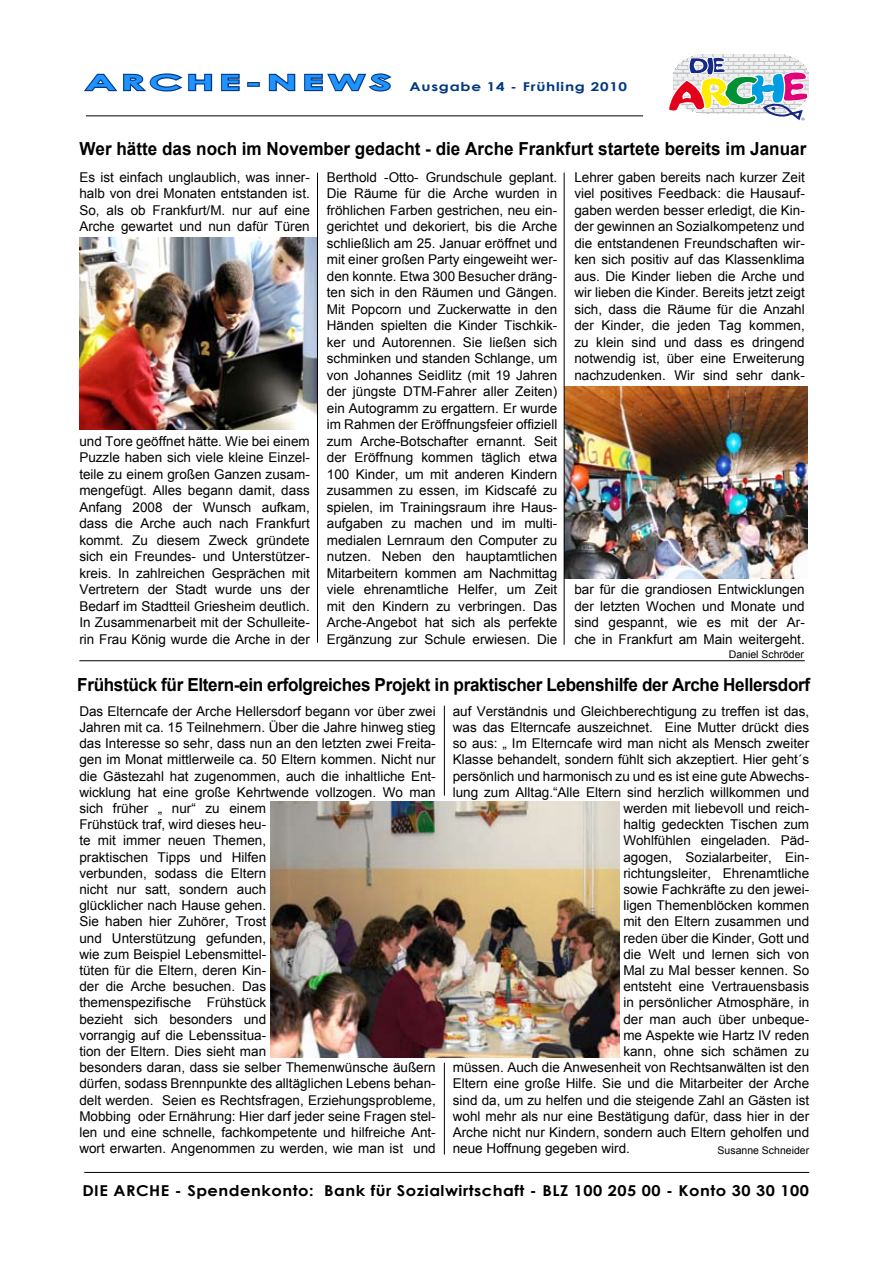
<style>
.page{position:relative;width:893px;height:1263px;background:#fff}
.page>*{position:absolute;margin:0;border:0;box-sizing:border-box;transform-origin:0 0}
.t1{font:700 18px "Arial";letter-spacing:-.02em;color:#000;scale:.95 1}
.t2{font:700 18px "Arial";color:#000;scale:.95 1}
.t3{font:700 15px "Century Gothic";letter-spacing:.03em;color:#000;scale:1.09 1}
.t4{font:13.5px/16.5px "Arial";color:#000;text-align:justify}
.t5{font:700 12.15px "Century Gothic";letter-spacing:.05em;color:#003882;scale:1.25 1}
.t6{font:10.5px "Arial";color:#000}
.s1{font-size:21px;color:#2093ff}
</style>
<div class="page">
<hr style="left:84px;top:1172px;width:725px;height:1px;background:#000">
<hr style="left:86px;top:116px;width:557px;height:1px;background:#000">
<svg style="left:84px;top:73px;width:129px;height:19px"></svg>
<svg style="left:221px;top:73px;width:19px;height:19px"></svg>
<div style="left:247px;top:82px;width:13px;height:5px;border:2px solid #003882"></div>
<svg style="left:268px;top:73px;width:28px;height:19px"></svg>
<svg style="left:304px;top:73px;width:88px;height:19px"></svg>
<img style="left:694px;top:56px;width:94px;height:1px">
<img style="left:700px;top:54px;width:82px;height:2px">
<img style="left:704px;top:54px;width:74px;height:1px">
<svg style="left:669px;top:57px;width:140px;height:63px"></svg>
<img style="left:79px;top:238px;width:238px;height:191px">
<img style="left:565px;top:387px;width:243px;height:191px">
<hr style="left:79px;top:660px;width:726px;height:1px;background:#000">
<img style="left:270px;top:802px;width:349px;height:255px">
<hr style="left:444px;top:706px;width:1px;height:90px;background:#000">
<hr style="left:444px;top:1063px;width:1px;height:91px;background:#000">
<hr style="left:317px;top:173px;width:1px;height:470px;background:#000">
<hr style="left:564px;top:173px;width:1px;height:472px;background:#000">
<p class="t5" style="left:85px;top:77px;width:435px"><span class="s1">ARCHE-NEWS</span> Ausgabe 14 - Frühling 2010</p>
<h1 class="t2" style="left:79px;top:137px;width:767px">Wer hätte das noch im November gedacht - die Arche Frankfurt startete bereits im Januar</h1>
<p class="t4" style="left:79px;top:169px;width:232px">Es ist einfach unglaublich, was inner&shy;halb von drei Monaten entstanden ist.<br>So, als ob Frankfurt/M. nur auf eine Arche gewartet und nun dafür Türen</p>
<p class="t4" style="left:79px;top:433px;width:232px">und Tore geöffnet hätte. Wie bei einem Puzzle haben sich viele kleine Einzel&shy;teile zu einem großen Ganzen zusam&shy;mengefügt. Alles begann damit, dass Anfang 2008 der Wunsch aufkam, dass die Arche auch nach Frankfurt kommt. Zu diesem Zweck gründete sich ein Freundes- und Unterstützer&shy;kreis. In zahlreichen Gesprächen mit Vertretern der Stadt wurde uns der Bedarf im Stadtteil Griesheim deutlich.<br>In Zusammenarbeit mit der Schulleite&shy;rin Frau König wurde die Arche in der</p>
<p class="t4" style="left:327px;top:169px;width:232px">Berthold -Otto- Grundschule geplant.<br>Die Räume für die Arche wurden in fröhlichen Farben gestrichen, neu ein&shy;gerichtet und dekoriert, bis die Arche schließlich am 25. Januar eröffnet und mit einer großen Party eingeweiht wer&shy;den konnte. Etwa 300 Besucher dräng&shy;ten sich in den Räumen und Gängen.<br>Mit Popcorn und Zuckerwatte in den Händen spielten die Kinder Tischkic&shy;ker und Autorennen. Sie ließen sich schminken und standen Schlange, um von Johannes Seidlitz (mit 19 Jahren der jüngste DTM-Fahrer aller Zeiten) ein Autogramm zu ergattern. Er wurde im Rahmen der Eröffnungsfeier offiziell zum Arche-Botschafter ernannt. Seit der Eröffnung kommen täglich etwa 100 Kinder, um mit anderen Kindern zusammen zu essen, im Kidscafé zu spielen, im Trainingsraum ihre Haus&shy;aufgaben zu machen und im multi&shy;medialen Lernraum den Computer zu nutzen. Neben den hauptamtlichen Mitarbeitern kommen am Nachmittag viele ehrenamtliche Helfer, um Zeit mit den Kindern zu verbringen. Das Arche-Angebot hat sich als perfekte Ergänzung zur Schule erwiesen. Die</p>
<p class="t4" style="left:574px;top:169px;width:232px">Lehrer gaben bereits nach kurzer Zeit viel positives Feedback: die Hausauf&shy;gaben werden besser erledigt, die Kin&shy;der gewinnen an Sozialkompetenz und die entstandenen Freundschaften wir&shy;ken sich positiv auf das Klassenklima aus. Die Kinder lieben die Arche und wir lieben die Kinder. Bereits jetzt zeigt sich, dass die Räume für die Anzahl der Kinder, die jeden Tag kommen, zu klein sind und dass es dringend notwendig ist, über eine Erweiterung nachzudenken. Wir sind sehr dank-</p>
<p class="t4" style="left:574px;top:581px;width:232px">bar für die grandiosen Entwicklungen der letzten Wochen und Monate und sind gespannt, wie es mit der Ar&shy;che in Frankfurt am Main weitergeht.</p>
<p class="t6" style="left:729px;top:647px;width:77px">Daniel Schröder</p>
<h1 class="t1" style="left:77px;top:672px;width:773px">Frühstück für Eltern-ein erfolgreiches Projekt in praktischer Lebenshilfe der Arche Hellersdorf</h1>
<p class="t4" style="left:79px;top:703px;width:358px;text-align:left">Das Elterncafe der Arche Hellersdorf begann vor über zwei Jahren mit ca. 15 Teilnehmern. Über die Jahre hinweg stieg das Interesse so sehr, dass nun an den letzten zwei Freita&shy;gen im Monat mittlerweile ca. 50 Eltern kommen. Nicht nur die Gästezahl hat zugenommen, auch die inhaltliche Ent&shy;wicklung hat eine große Kehrtwende vollzogen. Wo man sich früher „ nur“ zu einem<br>Frühstück traf, wird dieses heu-<br>te mit immer neuen Themen,<br>praktischen Tipps und Hilfen<br>verbunden, sodass die Eltern<br>nicht nur satt, sondern auch<br>glücklicher nach Hause gehen.<br>Sie haben hier Zuhörer, Trost<br>und Unterstützung gefunden,<br>wie zum Beispiel Lebensmittel-<br>tüten für die Eltern, deren Kin-<br>der die Arche besuchen. Das<br>themenspezifische Frühstück<br>bezieht sich besonders und<br>vorrangig auf die Lebenssitua-<br>tion der Eltern. Dies sieht man<br>besonders daran, dass sie selber Themenwünsche äußern dürfen, sodass Brennpunkte des alltäglichen Lebens behan&shy;delt werden. Seien es Rechtsfragen, Erziehungsprobleme, Mobbing oder Ernährung: Hier darf jeder seine Fragen stel&shy;len und eine schnelle, fachkompetente und hilfreiche Ant&shy;wort erwarten. Angenommen zu werden, wie man ist und</p>
<p class="t4" style="left:453px;top:703px;width:358px">auf Verständnis und Gleichberechtigung zu treffen ist das,</p>
<p class="t4" style="left:453px;top:719px;width:358px">was das Elterncafe auszeichnet. Eine Mutter drückt dies</p>
<p class="t4" style="left:453px;top:735px;width:358px">so aus: „ Im Elterncafe wird man nicht als Mensch zweiter</p>
<p class="t4" style="left:453px;top:751px;width:358px">Klasse behandelt, sondern fühlt sich akzeptiert. Hier geht´s</p>
<p class="t4" style="left:453px;top:768px;width:358px">persönlich und harmonisch zu und es ist eine gute Abwechs-</p>
<p class="t4" style="left:453px;top:784px;width:358px">lung zum Alltag.“Alle Eltern sind herzlich willkommen und</p>
<p class="t4" style="left:623px;top:800px;width:187px">werden mit liebevoll und reich-</p>
<p class="t4" style="left:623px;top:816px;width:187px">haltig gedeckten Tischen zum</p>
<p class="t4" style="left:623px;top:832px;width:187px">Wohlfühlen eingeladen. Päd-</p>
<p class="t4" style="left:623px;top:849px;width:187px">agogen, Sozialarbeiter, Ein-</p>
<p class="t4" style="left:623px;top:865px;width:187px">richtungsleiter, Ehrenamtliche</p>
<p class="t4" style="left:623px;top:881px;width:187px">sowie Fachkräfte zu den jewei-</p>
<p class="t4" style="left:623px;top:897px;width:187px">ligen Themenblöcken kommen</p>
<p class="t4" style="left:623px;top:913px;width:187px">mit den Eltern zusammen und</p>
<p class="t4" style="left:623px;top:930px;width:187px">reden über die Kinder, Gott und</p>
<p class="t4" style="left:623px;top:946px;width:187px">die Welt und lernen sich von</p>
<p class="t4" style="left:623px;top:962px;width:187px">Mal zu Mal besser kennen. So</p>
<p class="t4" style="left:623px;top:978px;width:187px">entsteht eine Vertrauensbasis</p>
<p class="t4" style="left:623px;top:994px;width:187px">in persönlicher Atmosphäre, in</p>
<p class="t4" style="left:623px;top:1011px;width:187px">der man auch über unbeque-</p>
<p class="t4" style="left:623px;top:1027px;width:187px">me Aspekte wie Hartz IV reden</p>
<p class="t4" style="left:623px;top:1043px;width:187px">kann, ohne sich schämen zu</p>
<p class="t4" style="left:453px;top:1059px;width:358px">müssen. Auch die Anwesenheit von Rechtsanwälten ist den</p>
<p class="t4" style="left:453px;top:1075px;width:358px">Eltern eine große Hilfe. Sie und die Mitarbeiter der Arche</p>
<p class="t4" style="left:453px;top:1092px;width:358px">sind da, um zu helfen und die steigende Zahl an Gästen ist</p>
<p class="t4" style="left:453px;top:1108px;width:358px">wohl mehr als nur eine Bestätigung dafür, dass hier in der</p>
<p class="t4" style="left:453px;top:1124px;width:358px">Arche nicht nur Kindern, sondern auch Eltern geholfen und</p>
<p class="t4" style="left:453px;top:1140px;width:179px">neue Hoffnung gegeben wird.</p>
<p class="t6" style="left:718px;top:1143px;width:93px">Susanne Schneider</p>
<p class="t3" style="left:82px;top:1179px;width:668px">DIE ARCHE - Spendenkonto: Bank für Sozialwirtschaft - BLZ 100 205 00 - Konto 30 30 100</p>
</div>
